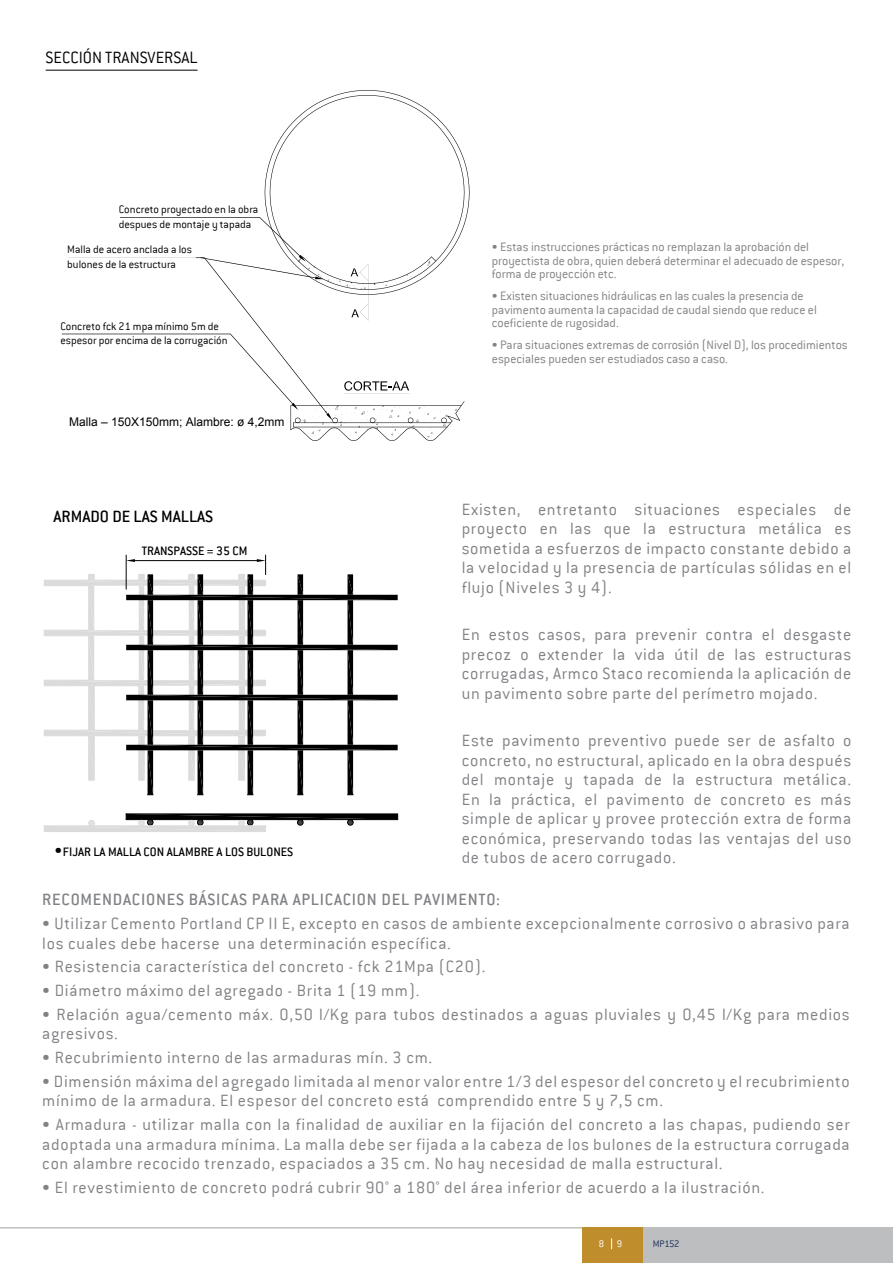
<style>
.page{position:relative;width:893px;height:1263px;background:#fff}
.page>*{position:absolute;margin:0;border:0;box-sizing:border-box;transform-origin:0 0}
.t1{font:300 18px/19.5px "Conduit ITC";letter-spacing:.04em;color:#808285;text-align:justify}
.t2{font:500 18px "Conduit ITC";letter-spacing:.04em;color:#808285}
.t3{font:300 18px "Conduit ITC";color:#000}
.t4{font:500 18px "Conduit ITC";color:#000}
.t5{font:300 13.5px/13.5px "Conduit ITC";color:#808285}
.t6{font:500 13.5px "Conduit ITC";color:#000}
.t7{font:300 12px/14.7px "Conduit ITC";color:#000}
.t8{font:12px "Arial";color:#000}
.t9{font:300 10.5px "Conduit ITC";letter-spacing:-.015em;color:#1c2d5a}
.t10{font:300 10.5px "Conduit ITC";color:#fff}
.s1{font-weight:300;font-size:18px}
</style>
<div class="page">
<div style="left:642px;top:1227px;width:251px;height:36px;background:#bcbec0"></div>
<hr style="left:0;top:1227px;width:893px;height:1px;background:#bcbec0">
<div style="left:582px;top:1227px;width:60px;height:36px;background:#bf8d2c"></div>
<svg style="left:62px;top:90px;width:407px;height:351px"></svg>
<svg style="left:43px;top:555px;width:355px;height:277px"></svg>
<hr style="left:46px;top:70px;width:152px;height:1px;background:#000">
<p class="t3" style="left:46px;top:48px;width:153px">SECCIÓN TRANSVERSAL</p>
<p class="t7" style="left:119px;top:202px;width:141px">Concreto proyectado en la obra despues de montaje y tapada</p>
<p class="t7" style="left:67px;top:242px;width:126px">Malla de acero anclada a los bulones de la estructura</p>
<p class="t7" style="left:60px;top:319px;width:169px">Concreto fck 21 mpa mínimo 5m de espesor por encima de la corrugación</p>
<p class="t8" style="left:69px;top:414px;width:217px">Malla – 150X150mm; Alambre: ø 4,2mm</p>
<p class="t5" style="left:492px;top:240px;width:354px">• Estas instrucciones prácticas no remplazan la aprobación del proyectista de obra, quien deberá determinar el adecuado de espesor, forma de proyección etc.</p>
<p class="t5" style="left:492px;top:289px;width:327px">• Existen situaciones hidráulicas en las cuales la presencia de pavimento aumenta la capacidad de caudal siendo que reduce el coeficiente de rugosidad.</p>
<p class="t5" style="left:492px;top:338px;width:357px">• Para situaciones extremas de corrosión (Nivel D), los procedimientos especiales pueden ser estudiados caso a caso.</p>
<p class="t1" style="left:462px;top:499px;width:391px">Existen, entretanto situaciones especiales de proyecto en las que la estructura metálica es sometida a esfuerzos de impacto constante debido a la velocidad y la presencia de partículas sólidas en el flujo (Niveles 3 y 4).</p>
<p class="t1" style="left:462px;top:625px;width:391px">En estos casos, para prevenir contra el desgaste precoz o extender la vida útil de las estructuras corrugadas, Armco Staco recomienda la aplicación de un pavimento sobre parte del perímetro mojado.</p>
<p class="t1" style="left:462px;top:731px;width:391px">Este pavimento preventivo puede ser de asfalto o concreto, no estructural, aplicado en la obra después del montaje y tapada de la estructura metálica.<br>En la práctica, el pavimento de concreto es más simple de aplicar y provee protección extra de forma económica, preservando todas las ventajas del uso de tubos de acero corrugado.</p>
<p class="t2" style="left:42px;top:889px;width:459px">RECOMENDACIONES BÁSICAS PARA APLICACION DEL PAVIMENTO:</p>
<p class="t1" style="left:42px;top:914px;width:809px">• Utilizar Cemento Portland CP II E, excepto en casos de ambiente excepcionalmente corrosivo o abrasivo para los cuales debe hacerse una determinación específica.</p>
<p class="t1" style="left:42px;top:957px;width:445px">• Resistencia característica del concreto - fck 21Mpa (C20).</p>
<p class="t1" style="left:42px;top:981px;width:379px">• Diámetro máximo del agregado - Brita 1 (19 mm).</p>
<p class="t1" style="left:42px;top:1004px;width:809px">• Relación agua/cemento máx. 0,50 l/Kg para tubos destinados a aguas pluviales y 0,45 l/Kg para medios agresivos.</p>
<p class="t1" style="left:42px;top:1048px;width:392px">• Recubrimiento interno de las armaduras mín. 3 cm.</p>
<p class="t1" style="left:42px;top:1071px;width:809px">• Dimensión máxima del agregado limitada al menor valor entre 1/3 del espesor del concreto y el recubrimiento mínimo de la armadura. El espesor del concreto está comprendido entre 5 y 7,5 cm.</p>
<p class="t1" style="left:42px;top:1115px;width:809px">• Armadura - utilizar malla con la finalidad de auxiliar en la fijación del concreto a las chapas, pudiendo ser adoptada una armadura mínima. La malla debe ser fijada a la cabeza de los bulones de la estructura corrugada con alambre recocido trenzado, espaciados a 35 cm. No hay necesidad de malla estructural.</p>
<p class="t1" style="left:42px;top:1177px;width:724px">• El revestimiento de concreto podrá cubrir 90° a 180° del área inferior de acuerdo a la ilustración.</p>
<p class="t4" style="left:53px;top:506px;width:161px">ARMADO DE LAS MALLAS</p>
<p class="t6" style="left:142px;top:543px;width:107px">TRANSPASSE = 35 CM</p>
<p class="t6" style="left:54px;top:844px;width:240px"><span class="s1">•</span>FIJAR LA MALLA CON ALAMBRE A LOS BULONES</p>
<p class="t10" style="left:599px;top:1238px;width:25px">8 9</p>
<p class="t9" style="left:653px;top:1238px;width:28px">MP152</p>
</div>
